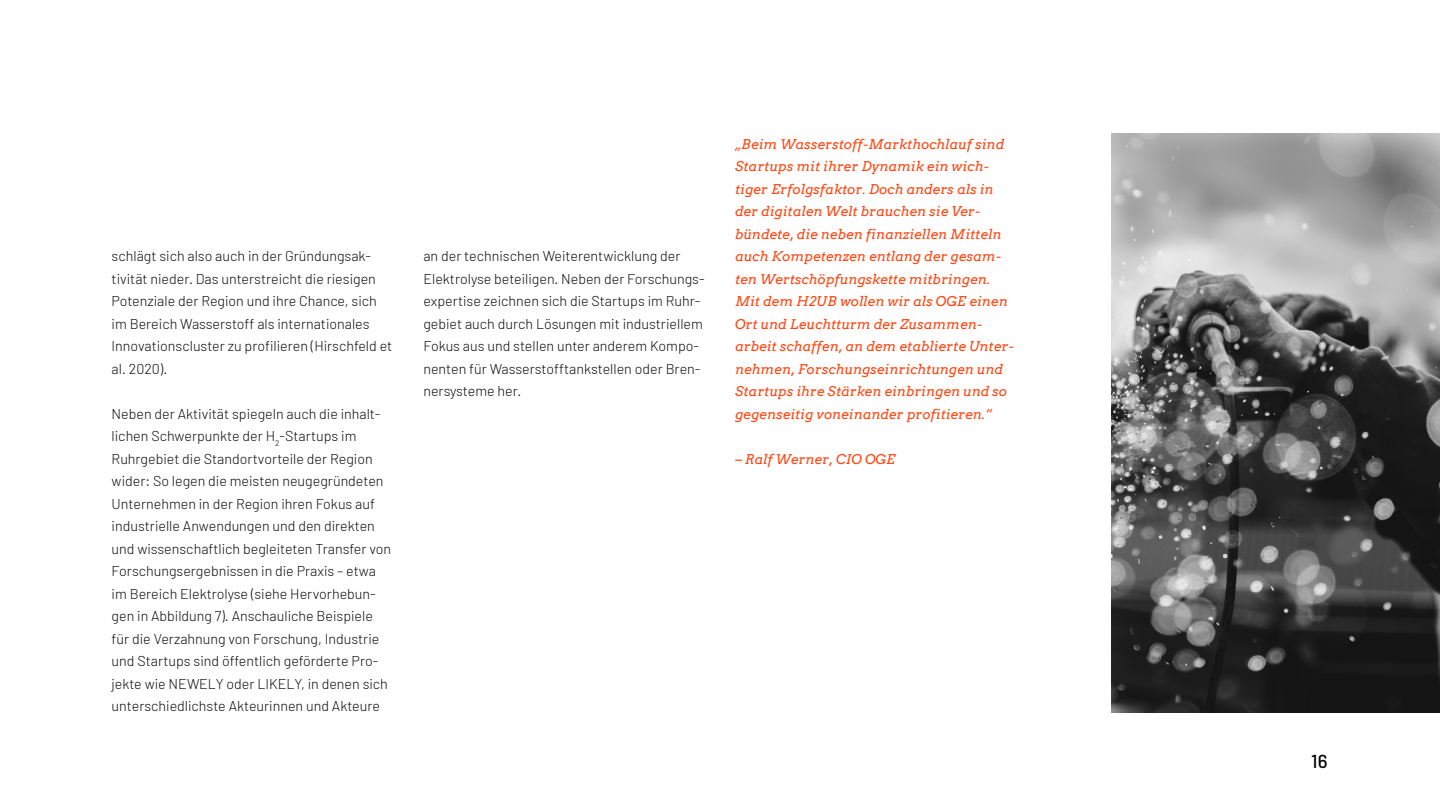
<style>
.page{position:relative;width:1440px;height:810px;background:#fff}
.page>*{position:absolute;margin:0;border:0;box-sizing:border-box;transform-origin:0 0}
.t1{font:500 18.75px "Barlow";color:#000}
.t2{font:300 14.25px/22.5px "Barlow";color:#0d0d0d}
.t3{font:italic 13.5px/22.5px "Arvo";color:#fe4815}
</style>
<div class="page">
<img style="left:1111px;top:134px;width:329px;height:578px">
<p class="t2" style="left:112px;top:244px;width:282px">schlägt sich also auch in der Gründungsak&shy;tivität nieder. Das unterstreicht die riesigen Potenziale der Region und ihre Chance, sich im Bereich Wasserstoff als internationales Innovationscluster zu profilieren (Hirschfeld et al. 2020).</p>
<p class="t2" style="left:112px;top:402px;width:281px">Neben der Aktivität spiegeln auch die inhalt&shy;lichen Schwerpunkte der H<sub>2</sub>-Startups im Ruhrgebiet die Standortvorteile der Region wider: So legen die meisten neugegründeten Unternehmen in der Region ihren Fokus auf industrielle Anwendungen und den direkten und wissenschaftlich begleiteten Transfer von Forschungsergebnissen in die Praxis – etwa im Bereich Elektrolyse (siehe Hervorhebun&shy;gen in Abbildung 7). Anschauliche Beispiele für die Verzahnung von Forschung, Industrie und Startups sind öffentlich geförderte Pro&shy;jekte wie NEWELY oder LIKELY, in denen sich unterschiedlichste Akteurinnen und Akteure</p>
<p class="t2" style="left:423px;top:244px;width:283px">an der technischen Weiterentwicklung der Elektrolyse beteiligen. Neben der Forschungs&shy;expertise zeichnen sich die Startups im Ruhr&shy;gebiet auch durch Lösungen mit industriellem Fokus aus und stellen unter anderem Kompo&shy;nenten für Wasserstofftankstellen oder Bren&shy;nersysteme her.</p>
<p class="t3" style="left:735px;top:132px;width:280px">„Beim Wasserstoff-Markthochlauf sind Startups mit ihrer Dynamik ein wich&shy;tiger Erfolgsfaktor. Doch anders als in der digitalen Welt brauchen sie Ver&shy;bündete, die neben finanziellen Mitteln auch Kompetenzen entlang der gesam&shy;ten Wertschöpfungskette mitbringen.<br>Mit dem H2UB wollen wir als OGE einen Ort und Leuchtturm der Zusammen&shy;arbeit schaffen, an dem etablierte Unter&shy;nehmen, Forschungseinrichtungen und Startups ihre Stärken einbringen und so gegenseitig voneinander profitieren.“</p>
<p class="t3" style="left:735px;top:447px;width:162px">– Ralf Werner, CIO OGE</p>
<h1 class="t1" style="left:1311px;top:750px;width:18px">16</h1>
</div>
